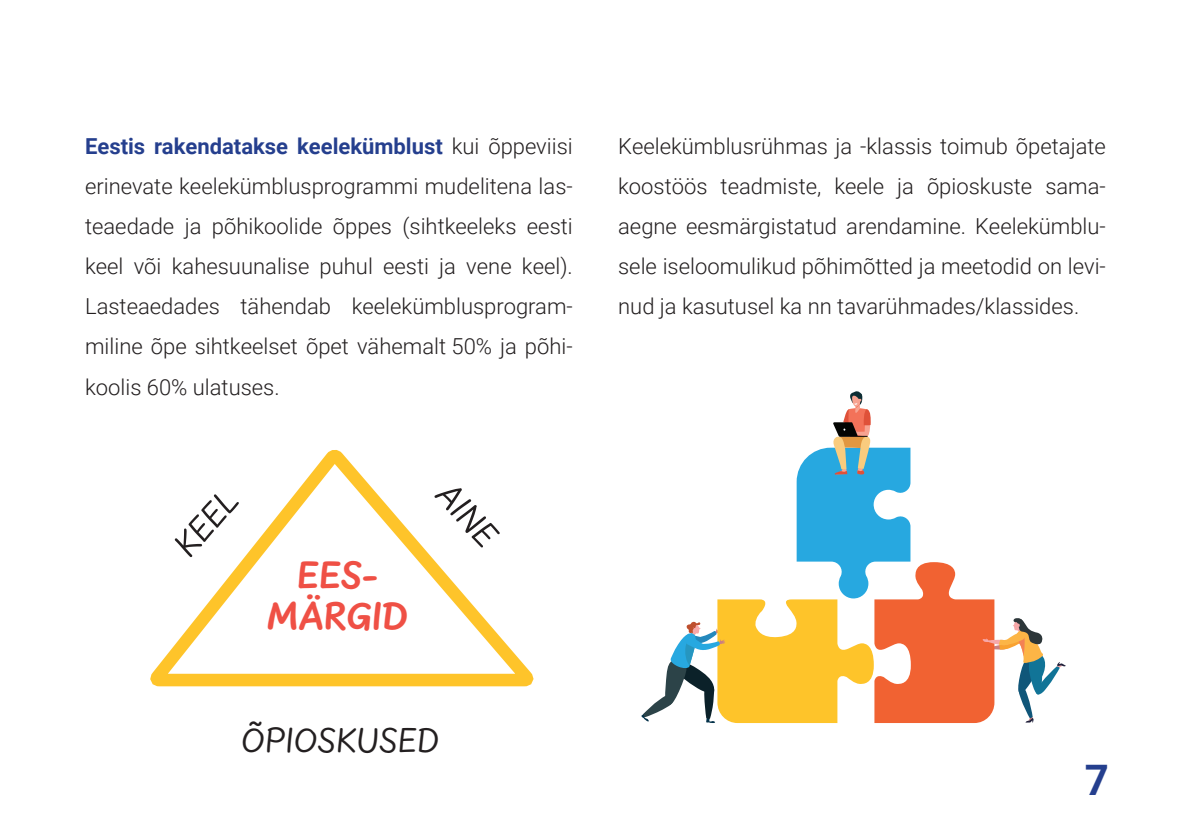
<style>
.page{position:relative;width:1191px;height:840px;background:#fff}
.page>*{position:absolute;margin:0;border:0;box-sizing:border-box;transform-origin:0 0}
.t1{font:700 42px "Roboto";color:#253f8e}
.t2{font:800 39.4px/41px "Uberhand Pro";color:#ef5045;text-align:center}
.t3{font:35.8px "Uberhand Pro";color:#231f20}
.t4{font:300 22px/40px "Roboto";color:#231f20;text-align:justify}
.s1{font-weight:700;color:#253f8e}
</style>
<div class="page">
<svg style="left:150px;top:450px;width:384px;height:237px"></svg>
<svg style="left:641px;top:391px;width:424px;height:331px"></svg>
<p class="t4" style="left:85px;top:125px;width:489px"><span class="s1">Eestis rakendatakse keelekümblust</span> kui õppeviisi erinevate keelekümblusprogrammi mudelitena las&shy;teaedade ja põhikoolide õppes (sihtkeeleks eesti keel või kahesuunalise puhul eesti ja vene keel).<br>Lasteaedades tähendab keelekümblusprogram&shy;miline õpe sihtkeelset õpet vähemalt 50% ja põhi&shy;koolis 60% ulatuses.</p>
<p class="t4" style="left:618px;top:125px;width:489px">Keelekümblusrühmas ja -klassis toimub õpetajate koostöös teadmiste, keele ja õpioskuste sama&shy;aegne eesmärgistatud arendamine. Keelekümblu&shy;sele iseloomulikud põhimõtted ja meetodid on levi&shy;nud ja kasutusel ka nn tavarühmades/klassides.</p>
<h3 class="t3" style="left:162px;top:533px;width:77px;rotate:-48deg">KEEL</h3>
<h3 class="t3" style="left:462px;top:470px;width:74px;rotate:48deg">AINE</h3>
<h2 class="t2" style="left:267px;top:552px;width:143px">EES-<br>MÄRGID</h2>
<h3 class="t3" style="left:241px;top:713px;width:199px">ÕPIOSKUSED</h3>
<h1 class="t1" style="left:1085px;top:750px;width:26px">7</h1>
</div>
